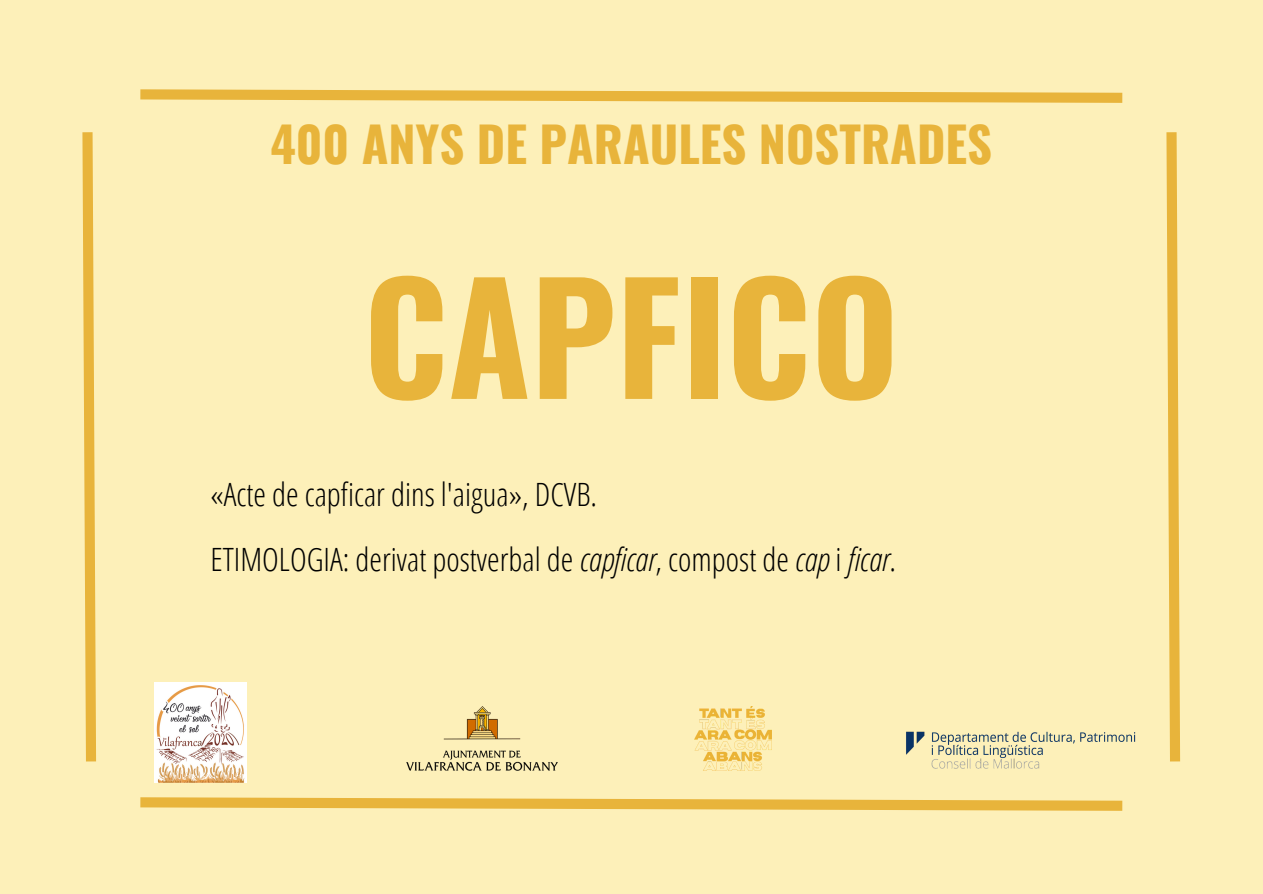
<style>
.page{position:relative;width:1263px;height:894px;background:#fff}
.page>*{position:absolute;margin:0;border:0;box-sizing:border-box;transform-origin:0 0}
.t1{font:700 150px "Oswald";color:#e8b43b}
.t2{font:700 48.6px "Oswald";color:#e8b43b}
.t3{font:300 32.1px/64.1px "Open Sans Condensed";color:#000}
.s1{font-style:italic}
</style>
<div class="page">
<div style="left:0;top:0;width:1263px;height:893px;background:#fdf0b9"></div>
<svg style="left:140px;top:797px;width:983px;height:14px"></svg>
<svg style="left:82px;top:132px;width:14px;height:630px"></svg>
<svg style="left:140px;top:89px;width:983px;height:14px"></svg>
<svg style="left:1166px;top:132px;width:15px;height:630px"></svg>
<img style="left:407px;top:706px;width:150px;height:64px">
<img style="left:906px;top:731px;width:230px;height:38px">
<img style="left:694px;top:706px;width:78px;height:64px">
<img style="left:154px;top:682px;width:92px;height:100px">
<h2 class="t2" style="left:270px;top:106px;width:723px">400 ANYS DE PARAULES NOSTRADES</h2>
<h1 class="t1" style="left:364px;top:220px;width:537px">CAPFICO</h1>
<p class="t3" style="left:210px;top:462px;width:687px">«Acte de capficar dins l'aigua», DCVB.<br>ETIMOLOGIA: derivat postverbal de <span class="s1">capficar</span>, compost de <span class="s1">cap</span> i <span class="s1">ficar</span>.</p>
</div>
